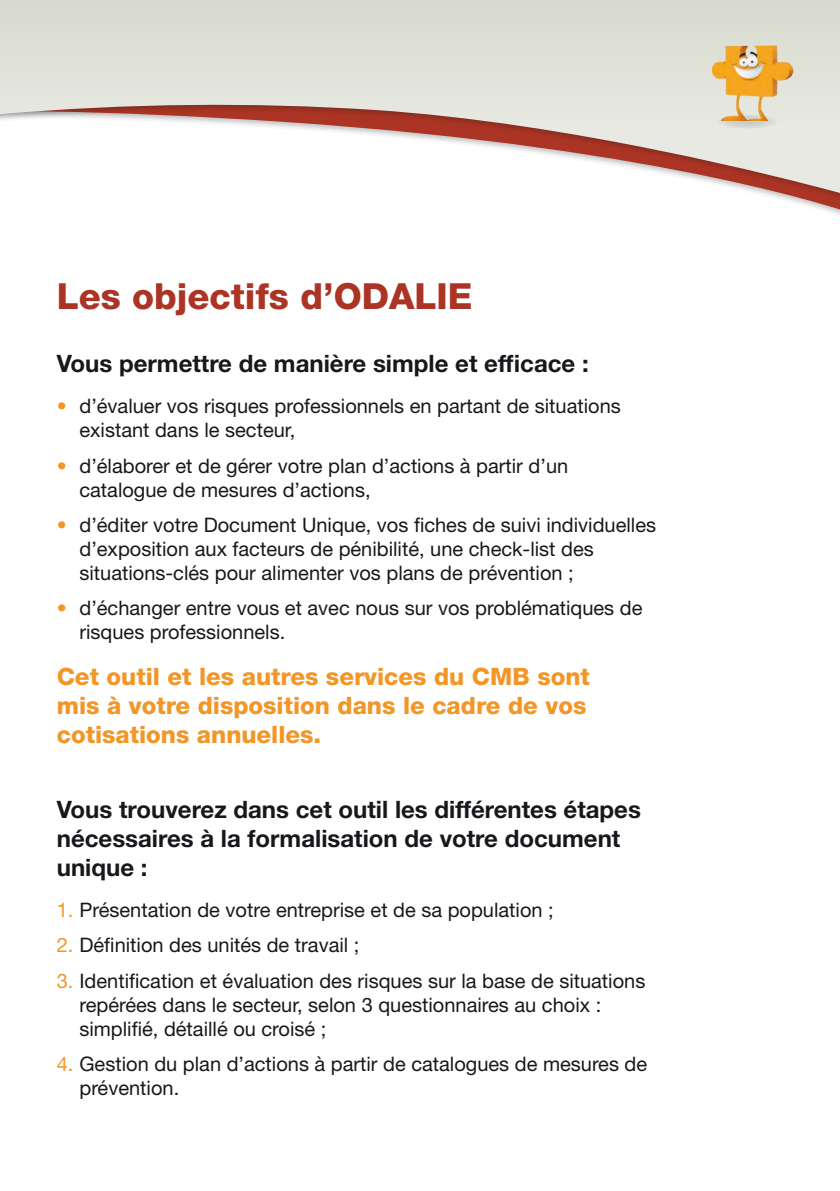
<style>
.page{position:relative;width:840px;height:1191px;background:#fff}
.page>*{position:absolute;margin:0;border:0;box-sizing:border-box;transform-origin:0 0}
.t1{font:800 36px "Helvetica Neue LT Std";color:#ac3424}
.t2{font:700 24px/28.8px "Helvetica Neue LT Std";color:#1a171c}
.t3{font:800 24px/28.8px "Helvetica Neue LT Std";color:#f29627}
.t4{font:20px/24px "Helvetica Neue LT Std";color:#1a171c}
.s1{color:#f29627}
</style>
<div class="page">
<svg style="left:0;top:0;width:839px;height:193px"></svg>
<svg style="left:716px;top:115px;width:61px;height:14px"></svg>
<img style="left:710px;top:46px;width:84px;height:75px">
<h1 class="t1" style="left:57px;top:275px;width:417px">Les objectifs d’ODALIE</h1>
<p class="t2" style="left:57px;top:349px;width:533px">Vous permettre de manière simple et efficace :</p>
<p class="t4" style="left:79px;top:394px;width:542px;text-indent:-23px"><span class="s1">•</span> d’évaluer vos risques professionnels en partant de situations existant dans le secteur,</p>
<p class="t4" style="left:79px;top:453px;width:490px;text-indent:-23px"><span class="s1">•</span> d’élaborer et de gérer votre plan d’actions à partir d’un catalogue de mesures d’actions,</p>
<p class="t4" style="left:79px;top:512px;width:578px;text-indent:-23px"><span class="s1">•</span> d’éditer votre Document Unique, vos fiches de suivi individuelles d’exposition aux facteurs de pénibilité, une check-list des situations-clés pour alimenter vos plans de prévention ;</p>
<p class="t4" style="left:79px;top:596px;width:564px;text-indent:-23px"><span class="s1">•</span> d’échanger entre vous et avec nous sur vos problématiques de risques professionnels.</p>
<p class="t3" style="left:57px;top:662px;width:534px">Cet outil et les autres services du CMB sont mis à votre disposition dans le cadre de vos cotisations annuelles.</p>
<p class="t2" style="left:57px;top:794px;width:585px">Vous trouverez dans cet outil les différentes étapes nécessaires à la formalisation de votre document unique :</p>
<p class="t4" style="left:57px;top:897px;width:498px"><span class="s1">1.</span> Présentation de votre entreprise et de sa population ;</p>
<p class="t4" style="left:57px;top:932px;width:304px"><span class="s1">2.</span> Définition des unités de travail ;</p>
<p class="t4" style="left:79px;top:968px;width:567px;text-indent:-23px"><span class="s1">3.</span> Identification et évaluation des risques sur la base de situations repérées dans le secteur, selon 3 questionnaires au choix : simplifié, détaillé ou croisé ;</p>
<p class="t4" style="left:79px;top:1051px;width:569px;text-indent:-23px"><span class="s1">4.</span> Gestion du plan d’actions à partir de catalogues de mesures de prévention.</p>
</div>
